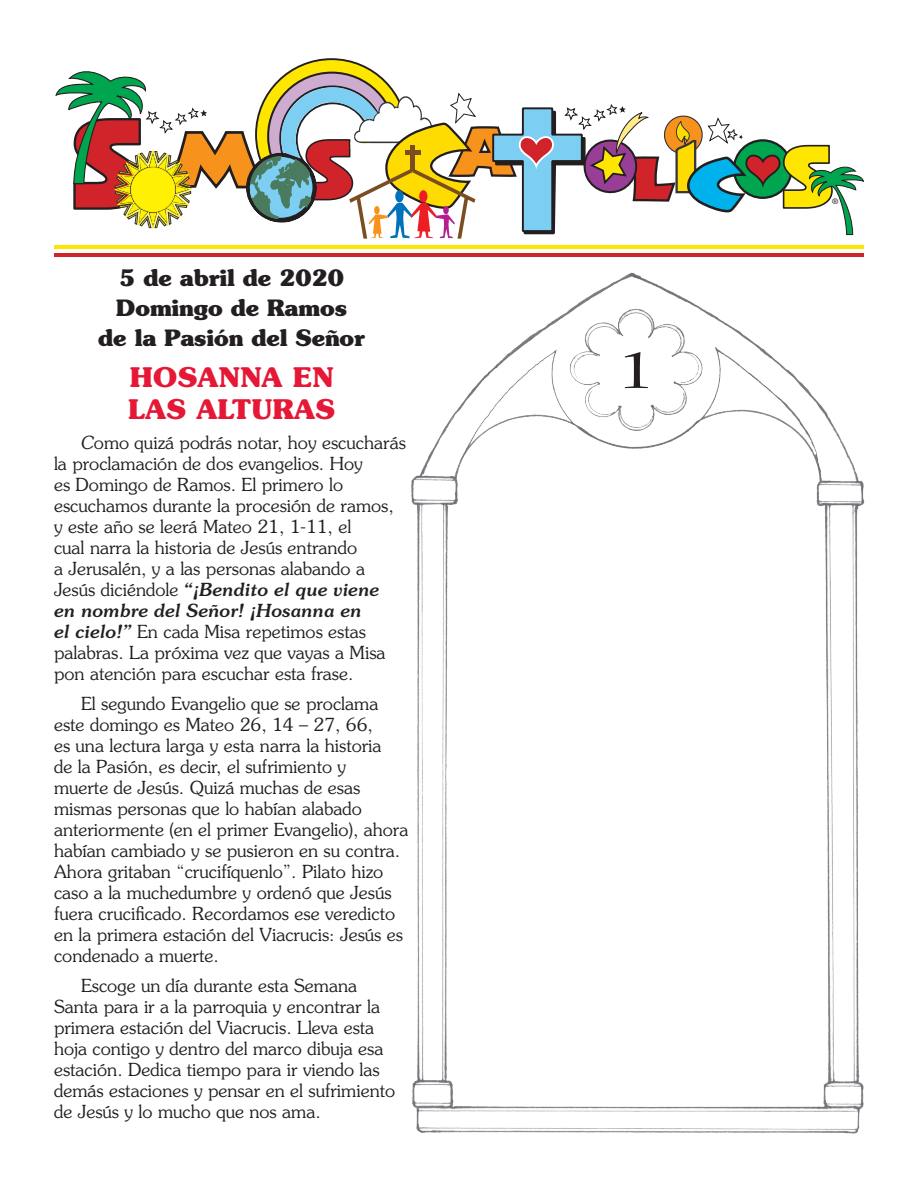
<style>
.page{position:relative;width:918px;height:1188px;background:#fff}
.page>*{position:absolute;margin:0;border:0;box-sizing:border-box;transform-origin:0 0}
.t1{font:75.6px "Neuland";color:#f7931d;scale:1.19 1}
.Red_TITLE{font:700 27px/32.4px "Souvenir Std";letter-spacing:.025em;color:#e51836}
.Date_LINE{font:700 22.5px/30px "Souvenir Std";color:#231f20;text-align:center}
.Cath_Crnr_Body_Text{font:300 18px/21px "Souvenir Std";color:#231f20}
.t2{font:7.5px "Helvetica";color:#231f20}
.s1{font-style:italic}
.s2{font-weight:500;font-style:italic}
</style>
<div class="page">
<hr style="left:54px;top:245px;width:810px;height:4px;background:#ffe601">
<hr style="left:54px;top:253px;width:810px;height:4px;background:#d1232a">
<svg style="left:55px;top:58px;width:809px;height:181px"></svg>
<img style="left:411px;top:272px;width:454px;height:862px">
<p class="t1" style="left:172px;top:114px;width:76px">M</p>
<p class="Date_LINE" style="left:98px;top:262px;width:268px">5 de abril de 2020<br>Domingo de Ramos<br>de la Pasión del Señor</p>
<p class="Red_TITLE" style="left:129px;top:361px;width:208px">HOSANNA EN<br>LAS ALTURAS</p>
<p class="Cath_Crnr_Body_Text" style="left:54px;top:432px;width:353px;text-indent:27px"><span class="s1">C</span>omo quizá podrás notar, hoy escucharás la proclamación de dos evangelios. Hoy<br>es Domingo de Ramos. El primero lo escuchamos durante la procesión de ramos, y este año se leerá Mateo 21, 1-11, el<br>cual narra la historia de Jesús entrando<br>a Jerusalén, y a las personas alabando a Jesús diciéndole <span class="s2">“¡Bendito el que viene<br>en nombre del Señor! ¡Hosanna en<br>el cielo!”</span> En cada Misa repetimos estas palabras. La próxima vez que vayas a Misa pon atención para escuchar esta frase.</p>
<p class="Cath_Crnr_Body_Text" style="left:54px;top:693px;width:356px;text-indent:27px">El segundo Evangelio que se proclama este domingo es Mateo 26, 14 – 27, 66,<br>es una lectura larga y esta narra la historia<br>de la Pasión, es decir, el sufrimiento y<br>muerte de Jesús. Quizá muchas de esas mismas personas que lo habían alabado anteriormente (en el primer Evangelio), ahora habían cambiado y se pusieron en su contra.<br>Ahora gritaban “crucifíquenlo”. Pilato hizo caso a la muchedumbre y ordenó que Jesús fuera crucificado. Recordamos ese veredicto en la primera estación del Viacrucis: Jesús es condenado a muerte.</p>
<p class="Cath_Crnr_Body_Text" style="left:54px;top:975px;width:343px;text-indent:27px">Escoge un día durante esta Semana Santa para ir a la parroquia y encontrar la primera estación del Viacrucis. Lleva esta hoja contigo y dentro del marco dibuja esa estación. Dedica tiempo para ir viendo las demás estaciones y pensar en el sufrimiento de Jesús y lo mucho que nos ama.</p>
<p class="t2" style="left:832px;top:197px;width:7px">®</p>
</div>
